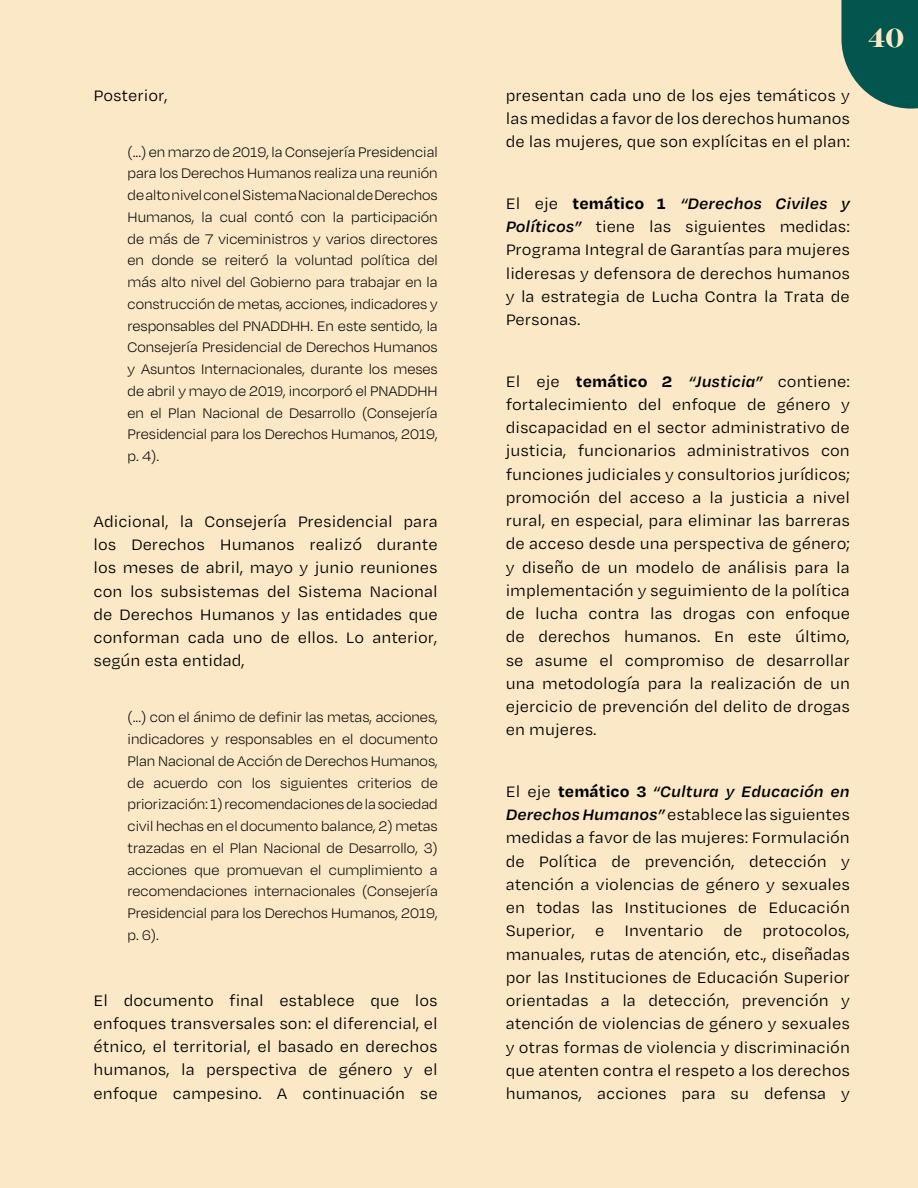
<style>
.page{position:relative;width:918px;height:1188px;background:#fbe8c7}
.page>*{position:absolute;margin:0;border:0;box-sizing:border-box;transform-origin:0 0}
.t1{font:900 27px "Temeraire Display";color:#fbe8c7}
.t2{font:17.4px/23.2px "Degular Text";color:#000;text-align:justify}
.t3{font:300 15.9px/21.8px "Degular";color:#000;text-align:justify}
.s1{font-weight:700}
.s2{font-weight:600;font-style:italic}
</style>
<div class="page">
<svg style="left:841px;top:0;width:77px;height:109px;background:#23695d"></svg>
<p class="t2" style="left:94px;top:83px;width:76px">Posterior,</p>
<p class="t3" style="left:128px;top:140px;width:312px">(...) en marzo de 2019, la Consejería Presidencial para los Derechos Humanos realiza una reunión de alto nivel con el Sistema Nacional de Derechos Humanos, la cual contó con la participación de más de 7 viceministros y varios directores en donde se reiteró la voluntad política del más alto nivel del Gobierno para trabajar en la construcción de metas, acciones, indicadores y responsables del PNADDHH. En este sentido, la Consejería Presidencial de Derechos Humanos y Asuntos Internacionales, durante los meses de abril y mayo de 2019, incorporó el PNADDHH en el Plan Nacional de Desarrollo (Consejería Presidencial para los Derechos Humanos, 2019, p. 4).</p>
<p class="t2" style="left:94px;top:509px;width:346px">Adicional, la Consejería Presidencial para los Derechos Humanos realizó durante los meses de abril, mayo y junio reuniones con los subsistemas del Sistema Nacional de Derechos Humanos y las entidades que conforman cada uno de ellos. Lo anterior, según esta entidad,</p>
<p class="t3" style="left:128px;top:706px;width:312px">(...) con el ánimo de definir las metas, acciones, indicadores y responsables en el documento Plan Nacional de Acción de Derechos Humanos, de acuerdo con los siguientes criterios de priorización: 1) recomendaciones de la sociedad civil hechas en el documento balance, 2) metas trazadas en el Plan Nacional de Desarrollo, 3) acciones que promuevan el cumplimiento a recomendaciones internacionales (Consejería Presidencial para los Derechos Humanos, 2019, p. 6).</p>
<p class="t2" style="left:94px;top:988px;width:346px">El documento final establece que los enfoques transversales son: el diferencial, el étnico, el territorial, el basado en derechos humanos, la perspectiva de género y el enfoque campesino. A continuación se</p>
<p class="t2" style="left:506px;top:83px;width:346px">presentan cada uno de los ejes temáticos y las medidas a favor de los derechos humanos de las mujeres, que son explícitas en el plan:</p>
<p class="t2" style="left:506px;top:191px;width:346px">El eje <span class="s1">temático 1</span> <span class="s2">“Derechos Civiles y Políticos”</span> tiene las siguientes medidas:<br>Programa Integral de Garantías para mujeres lideresas y defensora de derechos humanos y la estrategia de Lucha Contra la Trata de Personas.</p>
<h1 class="t1" style="left:868px;top:21px;width:38px">40</h1>
<p class="t2" style="left:506px;top:369px;width:346px">El eje <span class="s1">temático 2</span> <span class="s2">“Justicia”</span> contiene: fortalecimiento del enfoque de género y discapacidad en el sector administrativo de justicia, funcionarios administrativos con funciones judiciales y consultorios jurídicos; promoción del acceso a la justicia a nivel rural, en especial, para eliminar las barreras de acceso desde una perspectiva de género; y diseño de un modelo de análisis para la implementación y seguimiento de la política de lucha contra las drogas con enfoque de derechos humanos. En este último, se asume el compromiso de desarrollar una metodología para la realización de un ejercicio de prevención del delito de drogas en mujeres.</p>
<p class="t2" style="left:506px;top:779px;width:346px">El eje <span class="s1">temático 3</span> <span class="s2">“Cultura y Educación en Derechos Humanos”</span> establece las siguientes medidas a favor de las mujeres: Formulación de Política de prevención, detección y atención a violencias de género y sexuales en todas las Instituciones de Educación Superior, e Inventario de protocolos, manuales, rutas de atención, etc., diseñadas por las Instituciones de Educación Superior orientadas a la detección, prevención y atención de violencias de género y sexuales y otras formas de violencia y discriminación que atenten contra el respeto a los derechos humanos, acciones para su defensa y</p>
</div>
